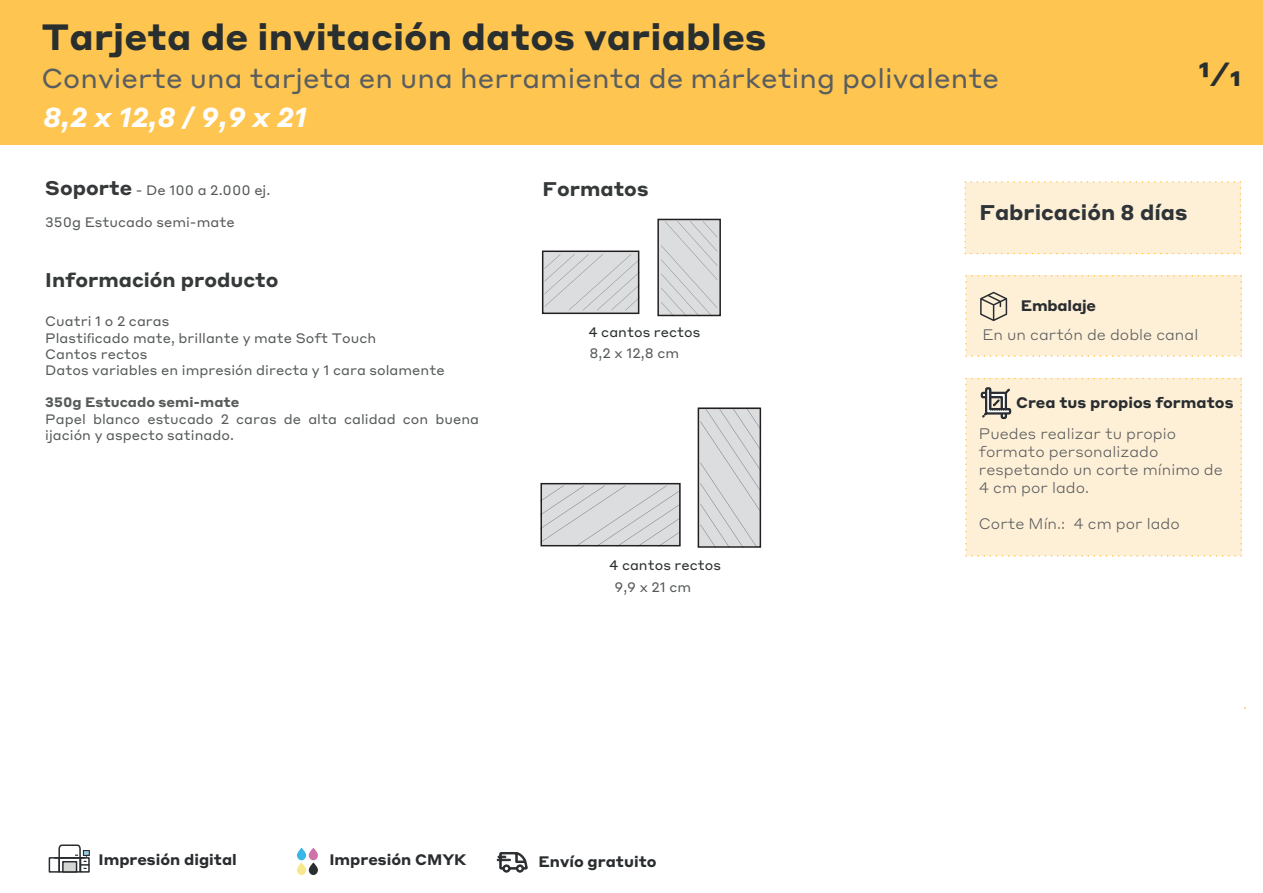
<style>
.page{position:relative;width:1263px;height:893px;background:#fff}
.page>*{position:absolute;margin:0;border:0;box-sizing:border-box;transform-origin:0 0}
.t1{font:700 36px "Styrene A Web";letter-spacing:.005em;color:#292e2f}
.t2{font:700 33px "Styrene A";color:#292e2f}
.t3{font:27px "Styrene A Web";color:#5a5e5f}
.t4{font:italic 700 27px "Styrene A Web";color:#fff}
.t5{font:700 21px "Styrene A";color:#2e3437}
.t6{font:700 19.5px "Styrene A Web";color:#36393a}
.t7{font:300 15px/18px "Styrene A";color:#575a5b}
.t8{font:700 15px "Styrene A";color:#292d2f}
.t9{font:13.5px/16.2px "Styrene A Web";color:#585b5b}
.t10{font:13.5px "Styrene A Web";color:#575a5b}
.t11{font:13.5px "Styrene A Web";color:#292e2f}
.t12{font:700 13.5px "Styrene A";color:#585b5b}
.s1{font-family:"Myriad Pro"}
.s2{font-family:"Styrene A"}
.s3{font-weight:700;font-size:19.5px;color:#37383a}
.s4{color:#575a5b}
</style>
<div class="page">
<div style="left:0;top:0;width:1263px;height:145px;background:#fec550"></div>
<svg style="left:540px;top:485px;width:138px;height:61px;background:#d7d8da"></svg>
<div style="left:541px;top:483px;width:140px;height:63px;border:2px solid #231f20"></div>
<div style="left:543px;top:251px;width:96px;height:62px;background:#dcdddf"></div>
<svg style="left:545px;top:254px;width:95px;height:56px"></svg>
<div style="left:542px;top:250px;width:97px;height:64px;border:2px solid #231f20"></div>
<svg style="left:700px;top:410px;width:61px;height:138px;background:#d7d8da"></svg>
<div style="left:698px;top:407px;width:63px;height:140px;border:2px solid #231f20"></div>
<svg style="left:661px;top:222px;width:57px;height:91px;background:#d8d9db"></svg>
<div style="left:657px;top:219px;width:64px;height:97px;border:2px solid #231f20"></div>
<div style="left:965px;top:275px;width:277px;height:82px;background:#feefd7"></div>
<div style="left:964px;top:181px;width:277px;height:74px;background:#feefd7"></div>
<div style="left:965px;top:377px;width:277px;height:180px;background:#feefd7"></div>
<svg style="left:497px;top:852px;width:31px;height:20px"></svg>
<svg style="left:297px;top:847px;width:21px;height:28px"></svg>
<div style="left:58px;top:857px;width:23px;height:15px;border:2px solid #292d2f"></div>
<svg style="left:62px;top:869px;width:15px;height:3px"></svg>
<div style="left:80px;top:857px;width:10px;height:15px;border:2px solid #292d2f"></div>
<div style="left:49px;top:857px;width:11px;height:15px;border:2px solid #292d2f"></div>
<svg style="left:58px;top:844px;width:31px;height:25px"></svg>
<h1 class="t1" style="left:42px;top:6px;width:726px">Tarjeta de invitación datos variables</h1>
<h3 class="t3" style="left:41px;top:55px;width:959px">Convierte una tarjeta en una herramienta de m<span class="s1">á</span>rketing polivalente</h3>
<h3 class="t4" style="left:43px;top:94px;width:265px">8,2 x 12,8 <span class="s2">/</span> 9,9 x 21</h3>
<h2 class="t2" style="left:1199px;top:46px;width:44px">1⁄1</h2>
<p class="t10" style="left:45px;top:179px;width:227px"><span class="s3">Soporte</span> - De 100 a 2.000 ej.</p>
<h3 class="t6" style="left:543px;top:172px;width:107px">Formatos</h3>
<p class="t10" style="left:45px;top:211px;width:191px">350g Estucado semi-mate</p>
<h3 class="t5" style="left:979px;top:194px;width:210px">Fabricación 8 días</h3>
<h3 class="t6" style="left:45px;top:263px;width:235px">Información producto</h3>
<p class="t9" style="left:45px;top:312px;width:401px"><span class="s4">Cuatri 1 o 2 caras<br></span>Plasti<span class="s1">f</span>icado mate, brillante y mate Soft Touch<br>Cantos rectos<br>Datos variables en impresión directa y 1 cara solamente</p>
<p class="t12" style="left:45px;top:391px;width:196px">350g Estucado semi-mate</p>
<p class="t9" style="left:45px;top:409px;width:435px">Papel blanco estucado 2 caras de alta calidad con buena ijación y aspecto satinado.</p>
<p class="t11" style="left:588px;top:321px;width:114px">4 cantos rectos</p>
<p class="t10" style="left:590px;top:341px;width:91px">8,2 x 12,8 cm</p>
<p class="t11" style="left:609px;top:554px;width:114px">4 cantos rectos</p>
<p class="t10" style="left:614px;top:576px;width:78px">9,9 x 21 cm</p>
<p class="t8" style="left:98px;top:846px;width:140px">Impresión digital</p>
<p class="t8" style="left:329px;top:846px;width:139px">Impresión CMYK</p>
<p class="t8" style="left:539px;top:848px;width:119px">Envío gratuito</p>
<p class="t8" style="left:1021px;top:293px;width:77px">Embalaje</p>
<p class="t7" style="left:982px;top:324px;width:217px">En un cartón de doble canal</p>
<p class="t8" style="left:1016px;top:390px;width:219px">Crea tus propios formatos</p>
<p class="t7" style="left:979px;top:423px;width:246px">Puedes realizar tu propio formato personalizado respetando un corte mínimo de<br>4 cm por lado.</p>
<p class="t7" style="left:979px;top:513px;width:202px">Corte Mín.: 4 cm por lado</p>
</div>
